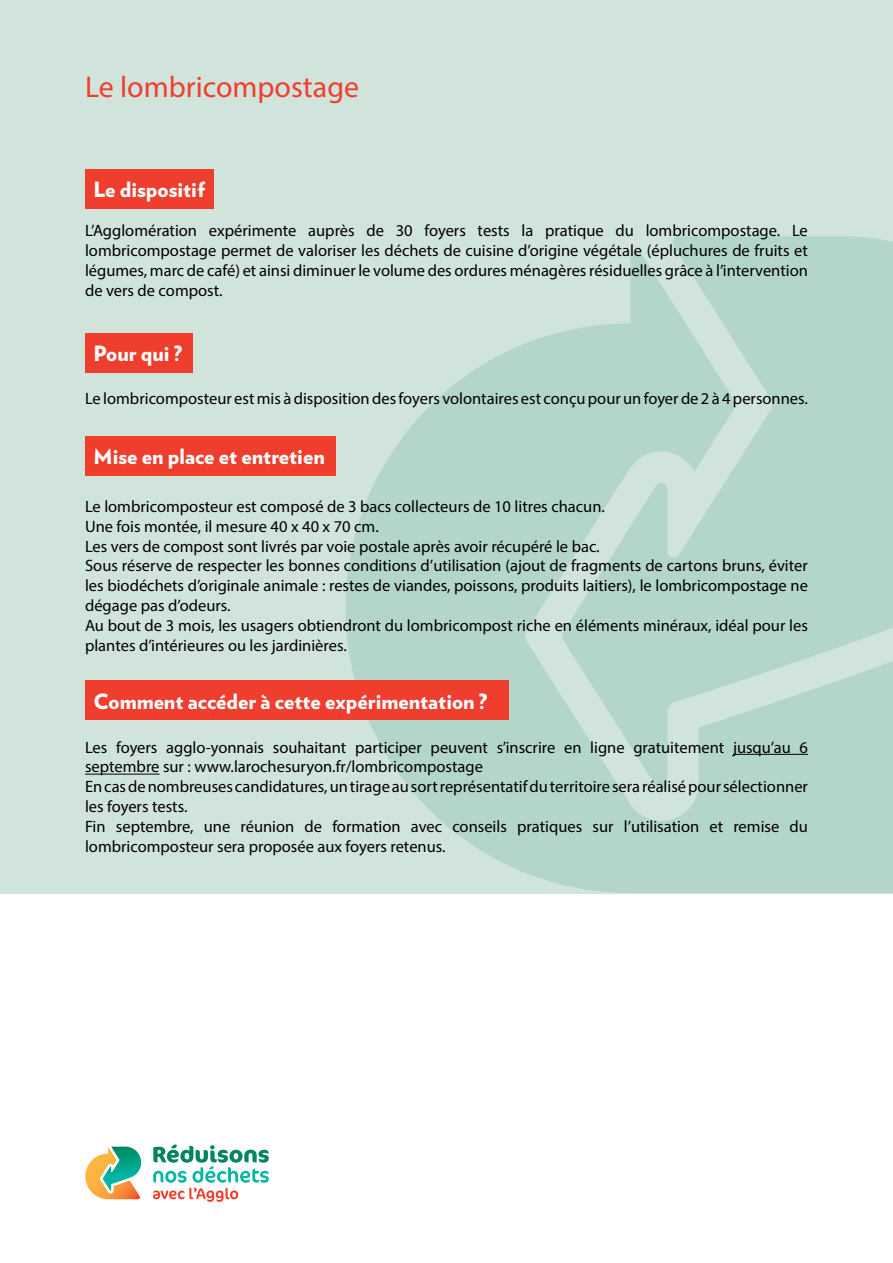
<style>
.page{position:relative;width:893px;height:1263px;background:#fff}
.page>*{position:absolute;margin:0;border:0;box-sizing:border-box;transform-origin:0 0}
.t1{font:30px "Myriad Pro";color:#ef3e2d}
.t2{font:900 21px "Verlag";color:#fff}
.t3{font:16.5px/19.8px "Myriad Pro";color:#000}
</style>
<div class="page">
<div style="left:0;top:0;width:893px;height:893px;background:#d1e4dc"></div>
<div style="left:672px;top:236px;width:221px;height:13px;background:#b4d6ca"></div>
<svg style="left:346px;top:249px;width:547px;height:644px;fill:#b4d6ca"></svg>
<div style="left:85px;top:169px;width:129px;height:39px;background:#ef3e2d"></div>
<div style="left:85px;top:333px;width:108px;height:40px;background:#ef3e2d"></div>
<div style="left:85px;top:436px;width:251px;height:40px;background:#ef3e2d"></div>
<div style="left:85px;top:680px;width:424px;height:40px;background:#ef3e2d"></div>
<hr style="left:733px;top:754px;width:75px;height:1px;background:#000">
<hr style="left:85px;top:774px;width:75px;height:1px;background:#000">
<svg style="left:153px;top:1144px;width:116px;height:58px"></svg>
<svg style="left:85px;top:1146px;width:56px;height:53px"></svg>
<h1 class="t1" style="left:85px;top:69px;width:276px">Le lombricompostage</h1>
<p class="t2" style="left:94px;top:172px;width:113px">Le dispositif</p>
<p class="t3" style="left:85px;top:221px;width:724px;text-align:justify">L’Agglomération expérimente auprès de 30 foyers tests la pratique du lombricompostage. Le lombricompostage permet de valoriser les déchets de cuisine d’origine végétale (épluchures de fruits et légumes, marc de café) et ainsi diminuer le volume des ordures ménagères résiduelles grâce à l’intervention de vers de compost.</p>
<p class="t2" style="left:94px;top:336px;width:90px">Pour qui ?</p>
<p class="t3" style="left:85px;top:388px;width:724px">Le lombricomposteur est mis à disposition des foyers volontaires est conçu pour un foyer de 2 à 4 personnes.</p>
<p class="t2" style="left:94px;top:440px;width:233px">Mise en place et entretien</p>
<p class="t3" style="left:85px;top:496px;width:724px">Le lombricomposteur est composé de 3 bacs collecteurs de 10 litres chacun.<br>Une fois montée, il mesure 40 x 40 x 70 cm.<br>Les vers de compost sont livrés par voie postale après avoir récupéré le bac.<br>Sous réserve de respecter les bonnes conditions d’utilisation (ajout de fragments de cartons bruns, éviter les biodéchets d’originale animale : restes de viandes, poissons, produits laitiers), le lombricompostage ne dégage pas d’odeurs.<br>Au bout de 3 mois, les usagers obtiendront du lombricompost riche en éléments minéraux, idéal pour les plantes d’intérieures ou les jardinières.</p>
<p class="t2" style="left:94px;top:684px;width:395px">Comment accéder à cette expérimentation ?</p>
<p class="t3" style="left:85px;top:737px;width:724px">Les foyers agglo-yonnais souhaitant participer peuvent s’inscrire en ligne gratuitement jusqu’au 6 septembre sur : www.larochesuryon.fr/lombricompostage<br>En cas de nombreuses candidatures, un tirage au sort représentatif du territoire sera réalisé pour sélectionner les foyers tests.<br>Fin septembre, une réunion de formation avec conseils pratiques sur l’utilisation et remise du lombricomposteur sera proposée aux foyers retenus.</p>
</div>
